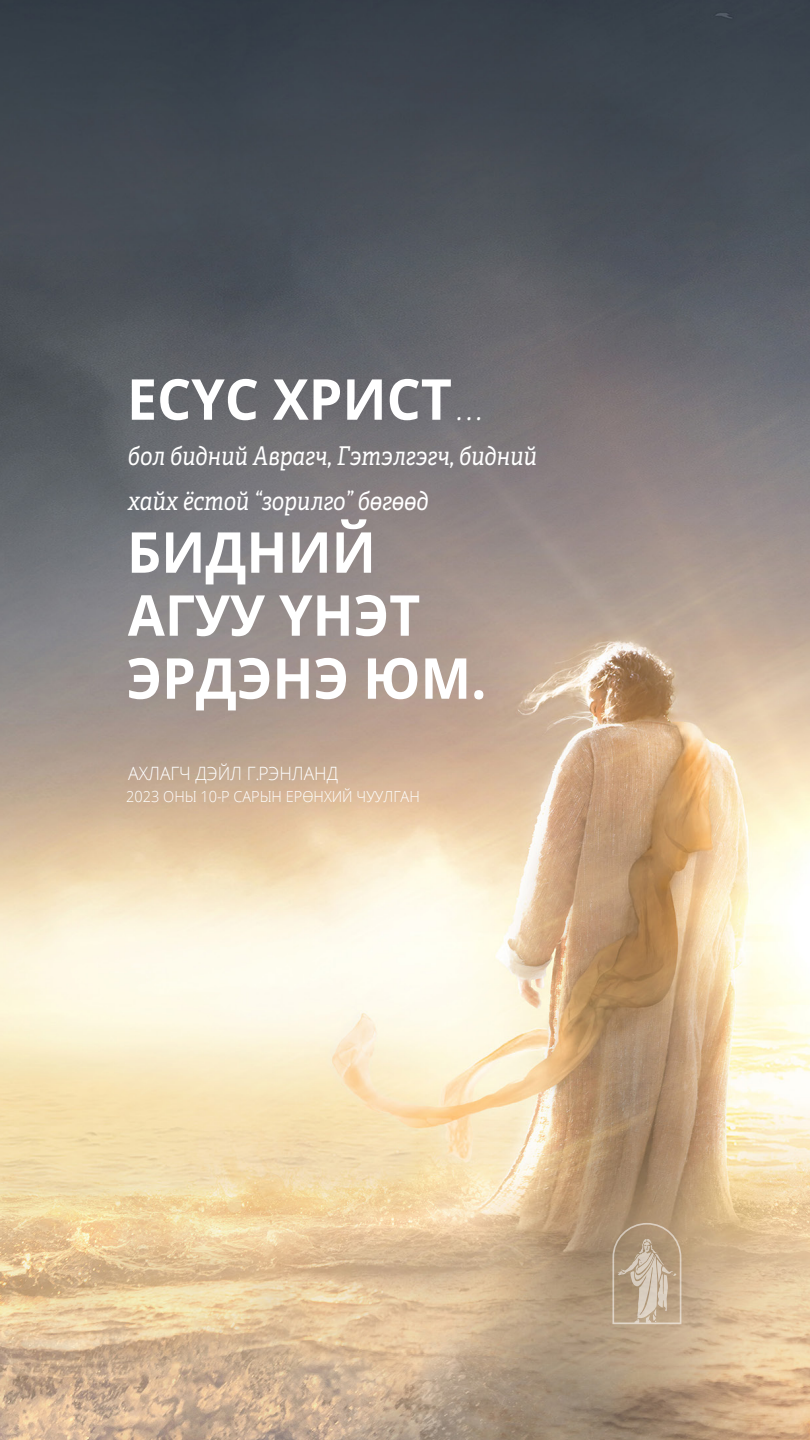
<style>
.page{position:relative;width:810px;height:1440px;background:#fff}
.page>*{position:absolute;margin:0;border:0;box-sizing:border-box;transform-origin:0 0}
.artcl16_p1_figure_image_aside_quote_firs{font:700 56.47px/63px "Dots Solidlds Lat";color:#fff;scale:.95 1}
.artcl16_p1_figure_image_aside_quote_firs-2{font:italic 25.8px/45px "Helam Slablds Lat";color:#fff;scale:.84 1}
.artcl16_p1_figure_image_aside_quote_cita{font:300 18.38px "Dots Solidlds Lat";color:#fff;scale:.95 1}
.artcl16_p1_figure_image_aside_quote_cita-2{font:300 15.3px "Dots Solidlds Lat";color:#fff;scale:.95 1}
.s1{font-family:"Helam Slablds Lat";font-weight:400;font-style:italic;font-size:25.8px}
</style>
<div class="page">
<img style="left:0;top:0;width:810px;height:1440px">
<svg style="left:612px;top:1223px;width:69px;height:101px;background:#bba68d"></svg>
<p class="artcl16_p1_figure_image_aside_quote_firs" style="left:127px;top:369px;width:375px">ЕСҮС ХРИСТ <span class="s1">. . .</span></p>
<p class="artcl16_p1_figure_image_aside_quote_firs-2" style="left:128px;top:433px;width:489px">бол бидний Аврагч, Гэтэлгэгч, бидний хайх ёстой “зорилго” бөгөөд</p>
<p class="artcl16_p1_figure_image_aside_quote_firs" style="left:127px;top:522px;width:380px">БИДНИЙ<br>АГУУ ҮНЭТ<br>ЭРДЭНЭ ЮМ.</p>
<p class="artcl16_p1_figure_image_aside_quote_cita" style="left:128px;top:760px;width:223px">АХЛАГЧ ДЭЙЛ Г.РЭНЛАНД</p>
<p class="artcl16_p1_figure_image_aside_quote_cita-2" style="left:126px;top:786px;width:311px">2023 ОНЫ 10-Р САРЫН ЕРӨНХИЙ ЧУУЛГАН</p>
</div>
